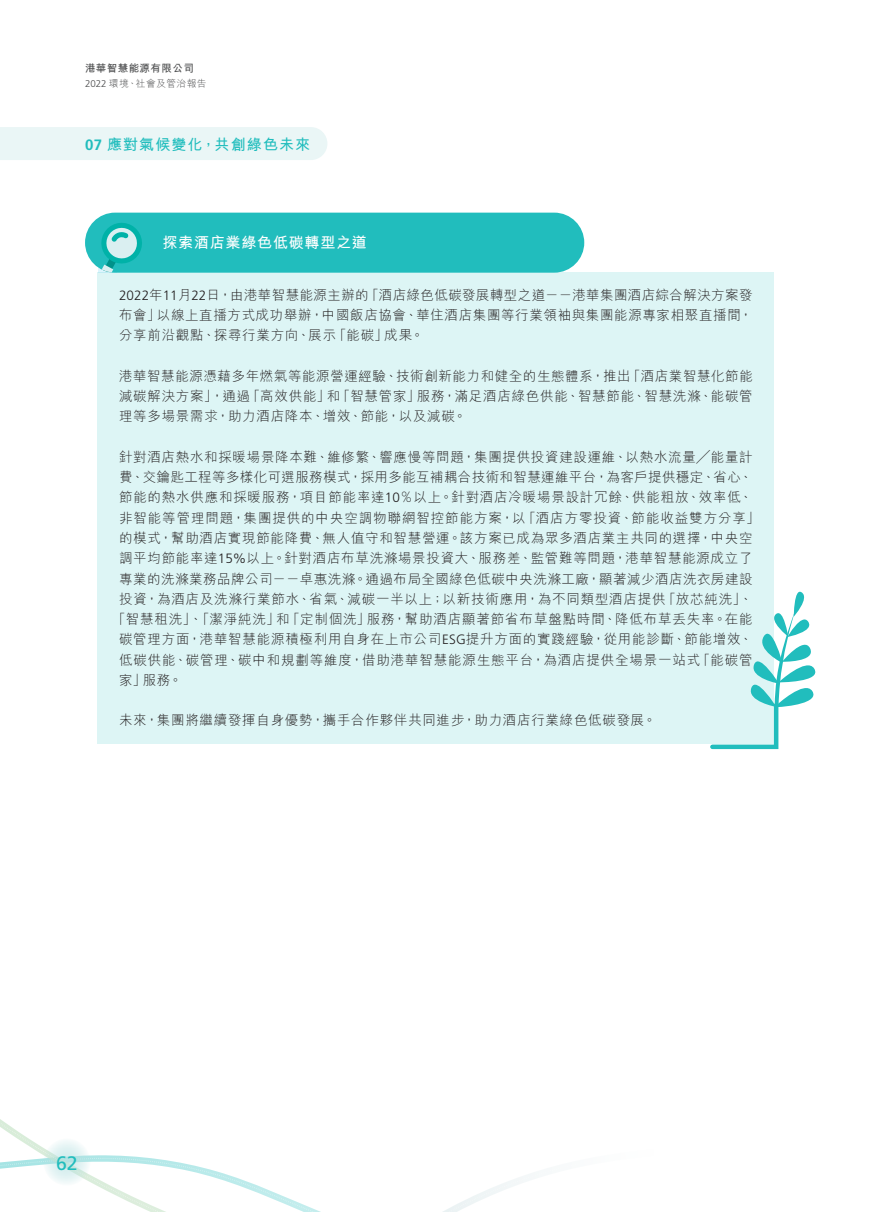
<style>
.page{position:relative;width:893px;height:1212px;background:#fff}
.page>*{position:absolute;margin:0;border:0;box-sizing:border-box;transform-origin:0 0}
.t1{font:19.5px "Frutiger LT Std";color:#21bdbd}
.t2{font:700 15px "M Hei HK";letter-spacing:.075em;color:#21bdbd}
.Body_Text{font:700 15px "M Hei HK";letter-spacing:.055em;color:#fff}
.Body_Text-2{font:300 13.5px/20.2px "M Hei HK";letter-spacing:.055em;color:#231f20;text-align:justify}
.Body_Text-3{font:300 13.5px "M Hei HK";letter-spacing:.03em;color:#231f20}
.Body_Text-4{font:300 13.5px "M Hei HK";letter-spacing:.035em;color:#231f20}
.t3{font:700 10.5px "M Hei HK";letter-spacing:.04em;color:#494a4b}
.t4{font:300 9.75px "M Hei HK";letter-spacing:.04em;color:#494a4b}
.s1{font-family:"Frutiger LT Std"}
</style>
<div class="page">
<svg style="left:0;top:1119px;width:531px;height:93px"></svg>
<svg style="left:43px;top:1138px;width:48px;height:47px"></svg>
<div style="left:0;top:127px;width:327px;height:33px;background:#eaf6f6"></div>
<div style="left:98px;top:273px;width:676px;height:471px;background:#ddf5f5"></div>
<div style="left:85px;top:213px;width:499px;height:60px;background:#21bdbd;border-radius:30px"></div>
<svg style="left:95px;top:220px;width:50px;height:53px"></svg>
<svg style="left:710px;top:591px;width:106px;height:159px"></svg>
<p class="t3" style="left:85px;top:60px;width:110px">港華智慧能源有限公司</p>
<p class="t4" style="left:85px;top:78px;width:123px"><span class="s1">2022</span> 環境、社會及管治報告</p>
<p class="t2" style="left:85px;top:133px;width:227px"><span class="s1">07</span> 應對氣候變化，共創綠色未來</p>
<p class="Body_Text" style="left:162px;top:232px;width:206px">探索酒店業綠色低碳轉型之道</p>
<p class="Body_Text-2" style="left:119px;top:285px;width:635px"><span class="s1">2022</span>年<span class="s1">11</span>月<span class="s1">22</span>日，由港華智慧能源主辦的「酒店綠色低碳發展轉型之道－－港華集團酒店綜合解決方案發布會」以線上直播方式成功舉辦，中國飯店協會、華住酒店集團等行業領袖與集團能源專家相聚直播間，分享前沿觀點、探尋行業方向、展示「能碳」成果。</p>
<p class="Body_Text-2" style="left:119px;top:366px;width:635px">港華智慧能源憑藉多年燃氣等能源營運經驗、技術創新能力和健全的生態體系，推出「酒店業智慧化節能減碳解決方案」，通過「高效供能」和「智慧管家」服務，滿足酒店綠色供能、智慧節能、智慧洗滌、能碳管理等多場景需求，助力酒店降本、增效、節能，以及減碳。</p>
<p class="Body_Text-2" style="left:119px;top:447px;width:635px">針對酒店熱水和採暖場景降本難、維修繁、響應慢等問題，集團提供投資建設運維、以熱水流量╱能量計</p>
<p class="Body_Text-3" style="left:119px;top:470px;width:635px">費、交鑰匙工程等多樣化可選服務模式，採用多能互補耦合技術和智慧運維平台，為客戶提供穩定、省心、</p>
<p class="Body_Text-2" style="left:119px;top:487px;width:635px">節能的熱水供應和採暖服務，項目節能率達<span class="s1">10</span>％以上。針對酒店冷暖場景設計冗餘、供能粗放、效率低、</p>
<p class="Body_Text-2" style="left:119px;top:507px;width:642px">非智能等管理問題，集團提供的中央空調物聯網智控節能方案，以「酒店方零投資、節能收益雙方分享」</p>
<p class="Body_Text-2" style="left:119px;top:528px;width:635px">的模式，幫助酒店實現節能降費、無人值守和智慧營運。該方案已成為眾多酒店業主共同的選擇，中央空</p>
<p class="Body_Text-2" style="left:119px;top:548px;width:635px">調平均節能率達<span class="s1">15%</span>以上。針對酒店布草洗滌場景投資大、服務差、監管難等問題，港華智慧能源成立了</p>
<p class="Body_Text-4" style="left:119px;top:572px;width:635px">專業的洗滌業務品牌公司－－卓惠洗滌。通過布局全國綠色低碳中央洗滌工廠，顯著減少酒店洗衣房建設</p>
<p class="Body_Text-2" style="left:119px;top:588px;width:635px">投資，為酒店及洗滌行業節水、省氣、減碳一半以上；以新技術應用，為不同類型酒店提供「放芯純洗」、</p>
<p class="Body_Text-2" style="left:112px;top:609px;width:642px">「智慧租洗」、「潔淨純洗」和「定制個洗」服務，幫助酒店顯著節省布草盤點時間、降低布草丟失率。在能</p>
<p class="Body_Text-2" style="left:119px;top:629px;width:635px">碳管理方面，港華智慧能源積極利用自身在上市公司<span class="s1">ESG</span>提升方面的實踐經驗，從用能診斷、節能增效、</p>
<p class="Body_Text-2" style="left:119px;top:649px;width:635px">低碳供能、碳管理、碳中和規劃等維度，借助港華智慧能源生態平台，為酒店提供全場景一站式「能碳管</p>
<p class="Body_Text-2" style="left:119px;top:669px;width:65px">家」服務。</p>
<p class="Body_Text-2" style="left:119px;top:710px;width:539px">未來，集團將繼續發揮自身優勢，攜手合作夥伴共同進步，助力酒店行業綠色低碳發展。</p>
<h1 class="t1" style="left:56px;top:1151px;width:23px">62</h1>
</div>
